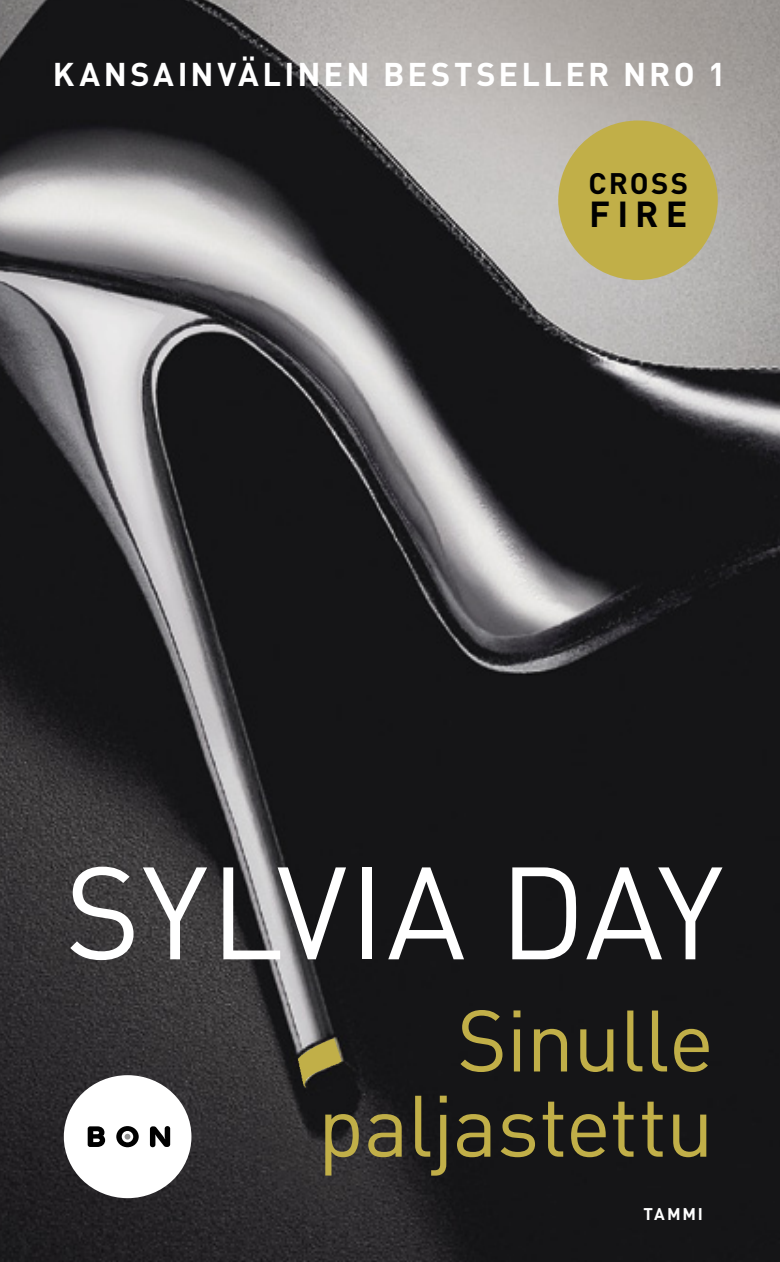
<style>
.page{position:relative;width:780px;height:1262px;background:#fff}
.page>*{position:absolute;margin:0;border:0;box-sizing:border-box;transform-origin:0 0}
.t1{font:129px "DIN Pro";letter-spacing:.01em;color:#fff}
.t2{font:85.5px "DIN Pro";letter-spacing:-.015em;color:#c1af48}
.t3{font:700 35.75px "DIN Pro";color:#000}
.t4{font:700 32.5px "DIN Pro";letter-spacing:.1em;color:#fff}
.t5{font:700 29.25px "DIN Pro";letter-spacing:.075em;color:#000}
.t6{font:700 16.75px "DIN Pro";letter-spacing:.11em;color:#fff}
</style>
<div class="page">
<img style="left:0;top:0;width:780px;height:1261px">
<img style="left:0;top:989px;width:451px;height:272px">
<div style="left:64px;top:1075px;width:127px;height:123px;background:#fff;border-radius:50%"></div>
<svg style="left:150px;top:1126px;width:20px;height:21px"></svg>
<svg style="left:116px;top:1126px;width:23px;height:21px"></svg>
<svg style="left:88px;top:1126px;width:17px;height:20px"></svg>
<div style="left:558px;top:120px;width:159px;height:160px;background:#c1af48;border-radius:50%"></div>
<p class="t4" style="left:53px;top:47px;width:674px">KANSAINVÄLINEN BESTSELLER NRO 1</p>
<p class="t5" style="left:588px;top:159px;width:101px">CROSS</p>
<p class="t3" style="left:589px;top:184px;width:99px">FIRE</p>
<h1 class="t1" style="left:65px;top:825px;width:660px">SYLVIA DAY</h1>
<h2 class="t2" style="left:457px;top:982px;width:259px">Sinulle</h2>
<h2 class="t2" style="left:317px;top:1067px;width:398px">paljastettu</h2>
<p class="t6" style="left:643px;top:1199px;width:61px">TAMMI</p>
</div>
